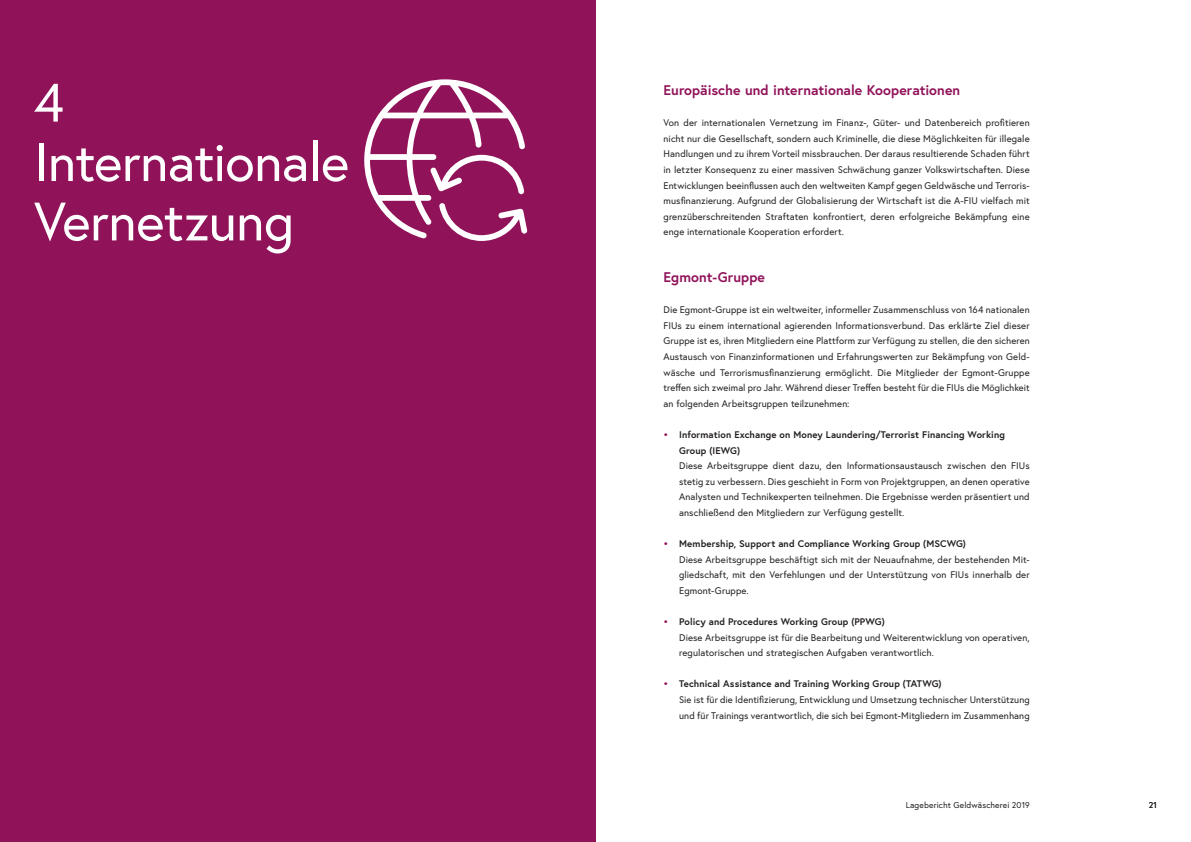
<style>
.page{position:relative;width:1191px;height:842px;background:#fff}
.page>*{position:absolute;margin:0;border:0;box-sizing:border-box;transform-origin:0 0}
.h1_Trennerseite{font:54px/59.4px "Europa Austria";letter-spacing:-.015em;color:#fff}
.h2_ohne_Nummerierung{font:700 14px "Europa Austria";letter-spacing:.005em;color:#901259}
.p_Abstand_danach{font:9.6px/15.6px "Europa Austria";letter-spacing:.01em;color:#231f20;text-align:justify}
.ul_Liste{font:700 9.6px/15.6px "Europa Austria";letter-spacing:.01em;color:#231f20}
.t1{font:8.5px "Europa Austria";letter-spacing:.015em;color:#231f20}
.s1{color:#901259}
</style>
<div class="page">
<div style="left:0;top:0;width:595px;height:842px;background:#901259"></div>
<svg style="left:364px;top:79px;width:163px;height:162px"></svg>
<h1 class="h1_Trennerseite" style="left:34px;top:72px;width:317px">4<br>Internationale<br>Vernetzung</h1>
<h2 class="h2_ohne_Nummerierung" style="left:663px;top:80px;width:298px">Europäische und internationale Kooperationen</h2>
<p class="p_Abstand_danach" style="left:663px;top:115px;width:368px">Von der internationalen Vernetzung im Finanz-, Güter- und Datenbereich profitieren nicht nur die Gesellschaft, sondern auch Kriminelle, die diese Möglichkeiten für illegale Handlungen und zu ihrem Vorteil missbrauchen. Der daraus resultierende Schaden führt in letzter Konsequenz zu einer massiven Schwächung ganzer Volkswirtschaften. Diese Entwicklungen beeinflussen auch den weltweiten Kampf gegen Geldwäsche und Terroris&shy;musfinanzierung. Aufgrund der Globalisierung der Wirtschaft ist die A-FIU vielfach mit grenzüberschreitenden Straftaten konfrontiert, deren erfolgreiche Bekämpfung eine enge internationale Kooperation erfordert.</p>
<h2 class="h2_ohne_Nummerierung" style="left:663px;top:268px;width:103px">Egmont-Gruppe</h2>
<p class="p_Abstand_danach" style="left:663px;top:302px;width:368px">Die Egmont-Gruppe ist ein weltweiter, informeller Zusammenschluss von 164 nationalen FIUs zu einem international agierenden Informationsverbund. Das erklärte Ziel dieser Gruppe ist es, ihren Mitgliedern eine Plattform zur Verfügung zu stellen, die den sicheren Austausch von Finanzinformationen und Erfahrungswerten zur Bekämpfung von Geld&shy;wäsche und Terrorismusfinanzierung ermöglicht. Die Mitglieder der Egmont-Gruppe treffen sich zweimal pro Jahr. Während dieser Treffen besteht für die FIUs die Möglichkeit an folgenden Arbeitsgruppen teilzunehmen:</p>
<p class="ul_Liste" style="left:679px;top:427px;width:327px;text-indent:-16px"><span class="s1">•</span> Information Exchange on Money Laundering/Terrorist Financing Working<br>Group (IEWG)</p>
<p class="p_Abstand_danach" style="left:679px;top:458px;width:352px">Diese Arbeitsgruppe dient dazu, den Informationsaustausch zwischen den FIUs stetig zu verbessern. Dies geschieht in Form von Projektgruppen, an denen operative Analysten und Technikexperten teilnehmen. Die Ergebnisse werden präsentiert und anschließend den Mitgliedern zur Verfügung gestellt.</p>
<p class="ul_Liste" style="left:663px;top:536px;width:304px"><span class="s1">•</span> Membership, Support and Compliance Working Group (MSCWG)</p>
<p class="p_Abstand_danach" style="left:679px;top:551px;width:352px">Diese Arbeitsgruppe beschäftigt sich mit der Neuaufnahme, der bestehenden Mit&shy;gliedschaft, mit den Verfehlungen und der Unterstützung von FIUs innerhalb der Egmont-Gruppe.</p>
<p class="ul_Liste" style="left:663px;top:614px;width:223px"><span class="s1">•</span> Policy and Procedures Working Group (PPWG)</p>
<p class="p_Abstand_danach" style="left:679px;top:629px;width:352px">Diese Arbeitsgruppe ist für die Bearbeitung und Weiterentwicklung von operativen, regulatorischen und strategischen Aufgaben verantwortlich.</p>
<p class="ul_Liste" style="left:663px;top:676px;width:279px"><span class="s1">•</span> Technical Assistance and Training Working Group (TATWG)</p>
<p class="p_Abstand_danach" style="left:679px;top:692px;width:352px">Sie ist für die Identifizierung, Entwicklung und Umsetzung technischer Unterstützung und für Trainings verantwortlich, die sich bei Egmont-Mitgliedern im Zusammenhang</p>
<p class="t1" style="left:905px;top:800px;width:125px">Lagebericht Geldwäscherei 2019</p>
<p class="t1" style="left:1148px;top:800px;width:10px">21</p>
</div>
